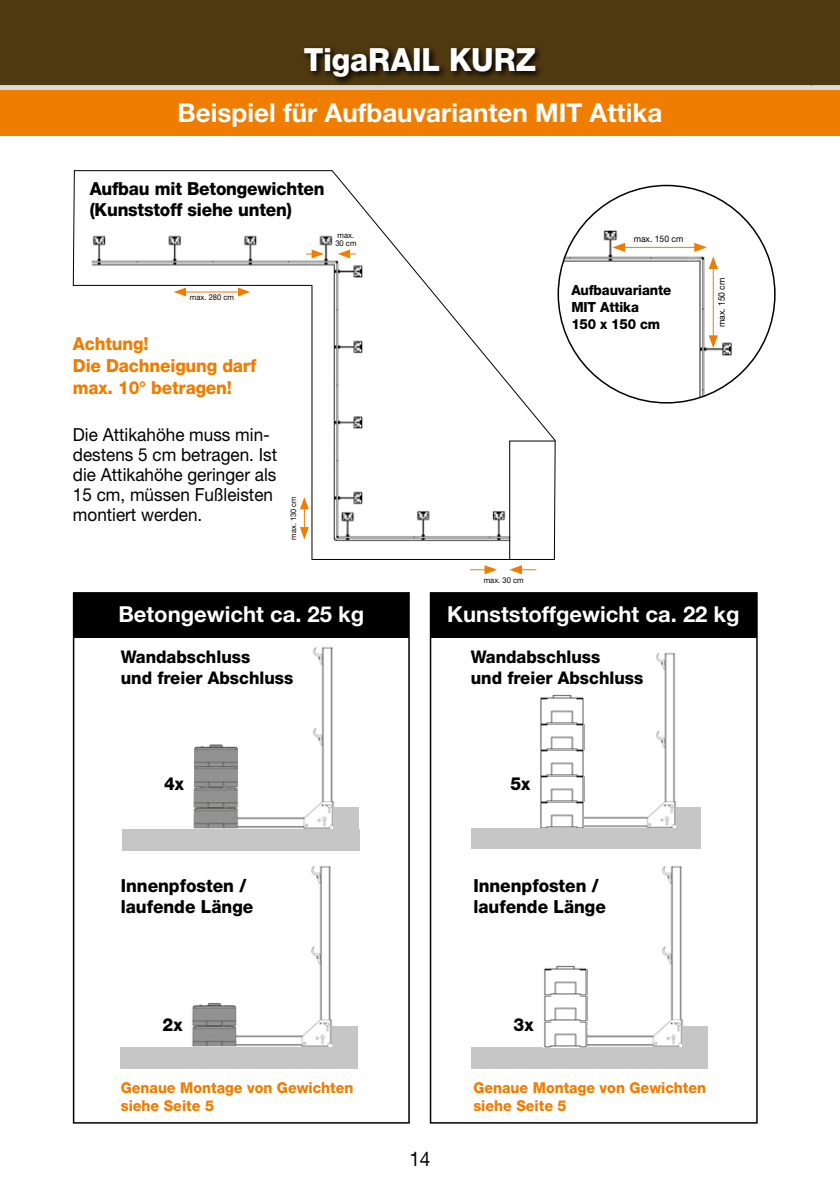
<style>
.page{position:relative;width:840px;height:1191px;background:#fff}
.page>*{position:absolute;margin:0;border:0;box-sizing:border-box;transform-origin:0 0}
.t1{font:800 32px "Helvetica Neue LT Std";letter-spacing:-.005em;color:#fff;scale:.95 1}
.t2{font:700 26px "Helvetica Neue LT Std";color:#fff}
.t3{font:700 22px "Helvetica Neue LT Std";color:#fff}
.t4{font:20px "Helvetica Neue LT Std";color:#000;scale:.95 1}
.t5{font:800 18px/21.6px "Helvetica Neue LT Std";color:#000;scale:.95 1}
.t6{font:18px/20px "Helvetica Neue LT Std";color:#000;scale:.95 1}
.t7{font:800 18px/21.6px "Helvetica Neue LT Std";letter-spacing:-.01em;color:#ef7d00;scale:.95 1}
.t8{font:800 17.4px/21px "Helvetica Neue LT Std";color:#000;scale:.95 1}
.t9{font:800 15px/18px "Helvetica Neue LT Std";color:#ef7d00;scale:.95 1}
.t10{font:800 14px/16.8px "Helvetica Neue LT Std";letter-spacing:-.01em;color:#000;scale:.95 1}
.t11{font:9px "Helvetica Neue LT Std";color:#000;scale:.95 1}
.t12{font:8px/8px "Helvetica Neue LT Std";color:#000;scale:.95 1}
.t13{font:7.8px "Helvetica Neue LT Std";color:#000;scale:.95 1}
</style>
<div class="page">
<img style="left:583px;top:652px;width:94px;height:176px">
<img style="left:540px;top:801px;width:43px;height:27px">
<img style="left:540px;top:775px;width:43px;height:26px">
<img style="left:540px;top:749px;width:43px;height:26px">
<img style="left:540px;top:723px;width:43px;height:26px">
<div style="left:74px;top:593px;width:335px;height:44px;background:#000"></div>
<div style="left:73px;top:592px;width:336px;height:531px;border:2px solid #000"></div>
<div style="left:430px;top:593px;width:326px;height:44px;background:#000"></div>
<div style="left:429px;top:592px;width:328px;height:531px;border:2px solid #000"></div>
<img style="left:193px;top:646px;width:142px;height:183px">
<div style="left:122px;top:829px;width:237px;height:21px;background:#c6c6c6"></div>
<div style="left:333px;top:807px;width:26px;height:39px;background:#c6c6c6"></div>
<img style="left:193px;top:768px;width:45px;height:19px">
<img style="left:193px;top:744px;width:45px;height:24px">
<img style="left:192px;top:865px;width:141px;height:182px">
<div style="left:120px;top:1047px;width:238px;height:21px;background:#c6c6c6"></div>
<div style="left:332px;top:1025px;width:26px;height:39px;background:#c6c6c6"></div>
<div style="left:0;top:0;width:839px;height:85px;background:#4f3910"></div>
<svg style="left:305px;top:47px;width:235px;height:37px"></svg>
<div style="left:0;top:85px;width:839px;height:6px;background:#dadada"></div>
<div style="left:0;top:91px;width:839px;height:45px;background:#ef7d00"></div>
<svg style="left:470px;top:565px;width:27px;height:9px"></svg>
<svg style="left:72px;top:170px;width:483px;height:390px"></svg>
<svg style="left:508px;top:440px;width:47px;height:134px"></svg>
<svg style="left:300px;top:497px;width:8px;height:42px"></svg>
<svg style="left:337px;top:249px;width:19px;height:9px"></svg>
<svg style="left:306px;top:249px;width:18px;height:9px"></svg>
<hr style="left:183px;top:292px;width:58px;height:1px;background:#ef7d00">
<svg style="left:238px;top:287px;width:12px;height:9px"></svg>
<svg style="left:174px;top:287px;width:12px;height:9px"></svg>
<div style="left:471px;top:828px;width:229px;height:21px;background:#c6c6c6"></div>
<div style="left:675px;top:807px;width:25px;height:38px;background:#c6c6c6"></div>
<img style="left:557px;top:865px;width:127px;height:182px">
<div style="left:471px;top:1047px;width:237px;height:22px;background:#c6c6c6"></div>
<div style="left:682px;top:1026px;width:26px;height:38px;background:#c6c6c6"></div>
<img style="left:560px;top:201px;width:214px;height:202px">
<hr style="left:621px;top:247px;width:76px;height:1px;background:#ef7d00">
<svg style="left:612px;top:243px;width:12px;height:9px"></svg>
<hr style="left:712px;top:266px;width:1px;height:72px;background:#ef7d00">
<svg style="left:694px;top:243px;width:23px;height:26px"></svg>
<svg style="left:708px;top:335px;width:9px;height:13px"></svg>
<img style="left:540px;top:694px;width:43px;height:29px">
<img style="left:544px;top:1021px;width:42px;height:26px">
<img style="left:544px;top:995px;width:43px;height:26px">
<img style="left:544px;top:966px;width:43px;height:29px">
<h1 class="t1" style="left:304px;top:41px;width:246px">TigaRAIL KURZ</h1>
<h2 class="t2" style="left:177px;top:96px;width:486px">Beispiel für Aufbauvarianten MIT Attika</h2>
<p class="t5" style="left:90px;top:177px;width:249px">Aufbau mit Betongewichten (Kunststoff siehe unten)</p>
<p class="t12" style="left:335px;top:231px;width:24px">max.<br>30 cm</p>
<p class="t12" style="left:190px;top:293px;width:48px">max. 280 cm</p>
<p class="t7" style="left:73px;top:333px;width:194px">Achtung!<br>Die Dachneigung darf max. 10° betragen!</p>
<p class="t6" style="left:73px;top:424px;width:216px">Die Attikahöhe muss min&shy;destens 5 cm betragen. Ist die Attikahöhe geringer als<br>15 cm, müssen Fußleisten montiert werden.</p>
<p class="t13" style="left:288px;top:539px;width:47px;rotate:-90deg">max. 130 cm</p>
<p class="t11" style="left:633px;top:233px;width:54px">max. 150 cm</p>
<p class="t10" style="left:571px;top:282px;width:107px">Aufbauvariante<br>MIT Attika<br>150 x 150 cm</p>
<p class="t11" style="left:715px;top:327px;width:54px;rotate:-90deg">max. 150 cm</p>
<p class="t12" style="left:483px;top:576px;width:43px">max. 30 cm</p>
<p class="t3" style="left:118px;top:600px;width:247px">Betongewicht ca. 25 kg</p>
<p class="t3" style="left:447px;top:600px;width:294px">Kunststoffgewicht ca. 22 kg</p>
<p class="t8" style="left:121px;top:646px;width:183px">Wandabschluss<br>und freier Abschluss</p>
<p class="t8" style="left:470px;top:646px;width:183px">Wandabschluss<br>und freier Abschluss</p>
<p class="t5" style="left:164px;top:773px;width:23px">4x</p>
<p class="t5" style="left:510px;top:773px;width:23px">5x</p>
<p class="t5" style="left:121px;top:874px;width:141px">Innenpfosten / laufende Länge</p>
<p class="t5" style="left:473px;top:874px;width:141px">Innenpfosten / laufende Länge</p>
<p class="t5" style="left:162px;top:1013px;width:23px">2x</p>
<p class="t5" style="left:513px;top:1013px;width:23px">3x</p>
<p class="t9" style="left:121px;top:1078px;width:246px">Genaue Montage von Gewichten siehe Seite 5</p>
<p class="t9" style="left:473px;top:1078px;width:246px">Genaue Montage von Gewichten siehe Seite 5</p>
<p class="t4" style="left:409px;top:1147px;width:24px">14</p>
</div>
